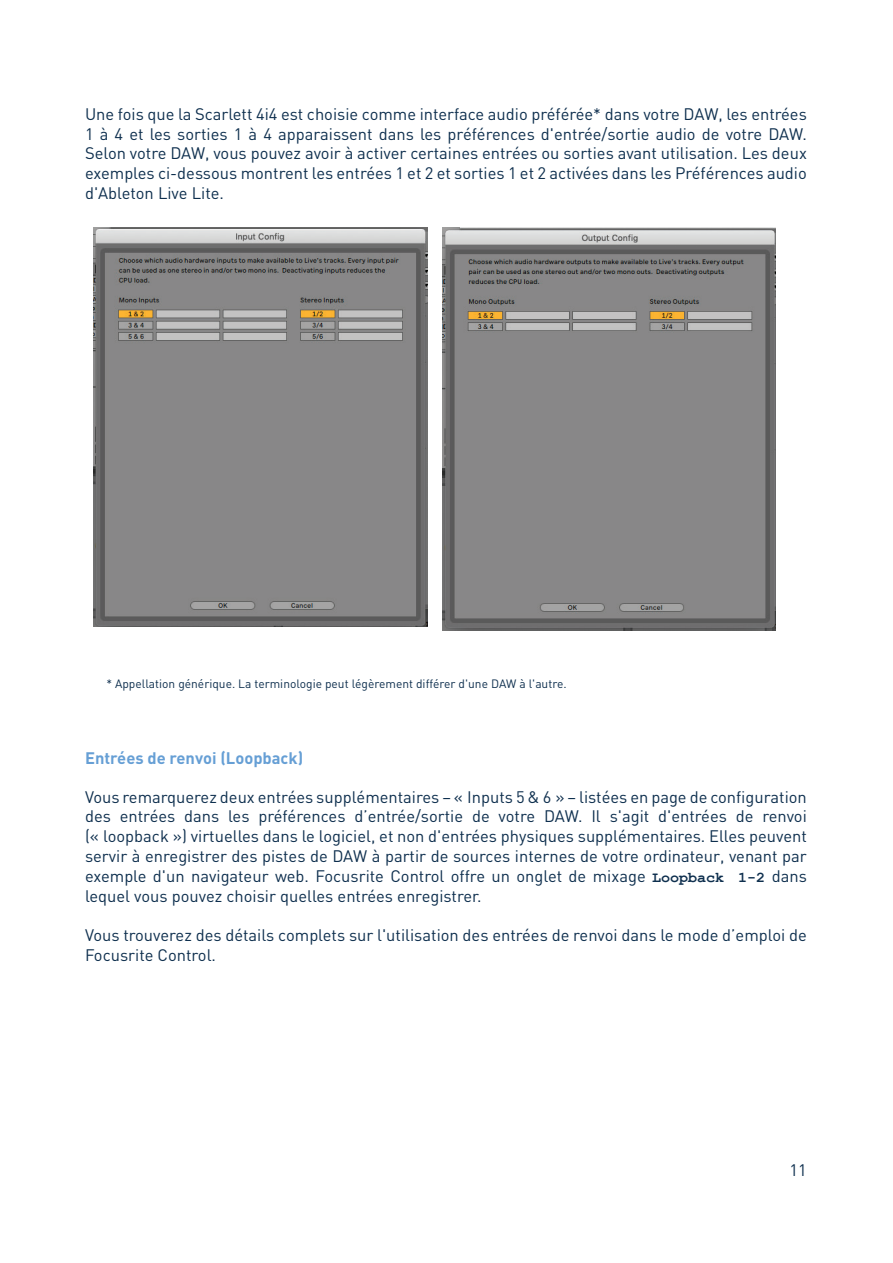
<style>
.page{position:relative;width:893px;height:1263px;background:#fff}
.page>*{position:absolute;margin:0;border:0;box-sizing:border-box;transform-origin:0 0}
.t1{font:16.5px/19.8px "DIN";color:#0e2f4e;text-align:justify}
.t2{font:700 16.5px "DIN";color:#669fd5}
.t3{font:12px "DIN";color:#0e2f4e}
.s1{font-family:"Courier New";font-weight:700;font-size:15px}
</style>
<div class="page">
<img style="left:94px;top:228px;width:333px;height:399px">
<img style="left:442px;top:228px;width:334px;height:403px">
<p class="t1" style="left:85px;top:104px;width:723px">Une fois que la Scarlett 4i4 est choisie comme interface audio préférée* dans votre DAW, les entrées 1 à 4 et les sorties 1 à 4 apparaissent dans les préférences d'entrée/sortie audio de votre DAW.<br>Selon votre DAW, vous pouvez avoir à activer certaines entrées ou sorties avant utilisation. Les deux exemples ci-dessous montrent les entrées 1 et 2 et sorties 1 et 2 activées dans les Préférences audio d'Ableton Live Lite.</p>
<p class="t3" style="left:106px;top:676px;width:462px">* Appellation générique. La terminologie peut légèrement différer d'une DAW à l'autre.</p>
<p class="t2" style="left:85px;top:747px;width:220px">Entrées de renvoi (Loopback)</p>
<p class="t1" style="left:85px;top:786px;width:723px">Vous remarquerez deux entrées supplémentaires – « Inputs 5 &amp; 6 » – listées en page de configuration des entrées dans les préférences d’entrée/sortie de votre DAW. Il s'agit d'entrées de renvoi (« loopback ») virtuelles dans le logiciel, et non d'entrées physiques supplémentaires. Elles peuvent servir à enregistrer des pistes de DAW à partir de sources internes de votre ordinateur, venant par exemple d'un navigateur web. Focusrite Control offre un onglet de mixage <span class="s1">Loopback 1-2</span> dans lequel vous pouvez choisir quelles entrées enregistrer.</p>
<p class="t1" style="left:85px;top:925px;width:723px">Vous trouverez des détails complets sur l'utilisation des entrées de renvoi dans le mode d’emploi de<br>Focusrite Control.</p>
<p class="t1" style="left:790px;top:1160px;width:19px">11</p>
</div>
